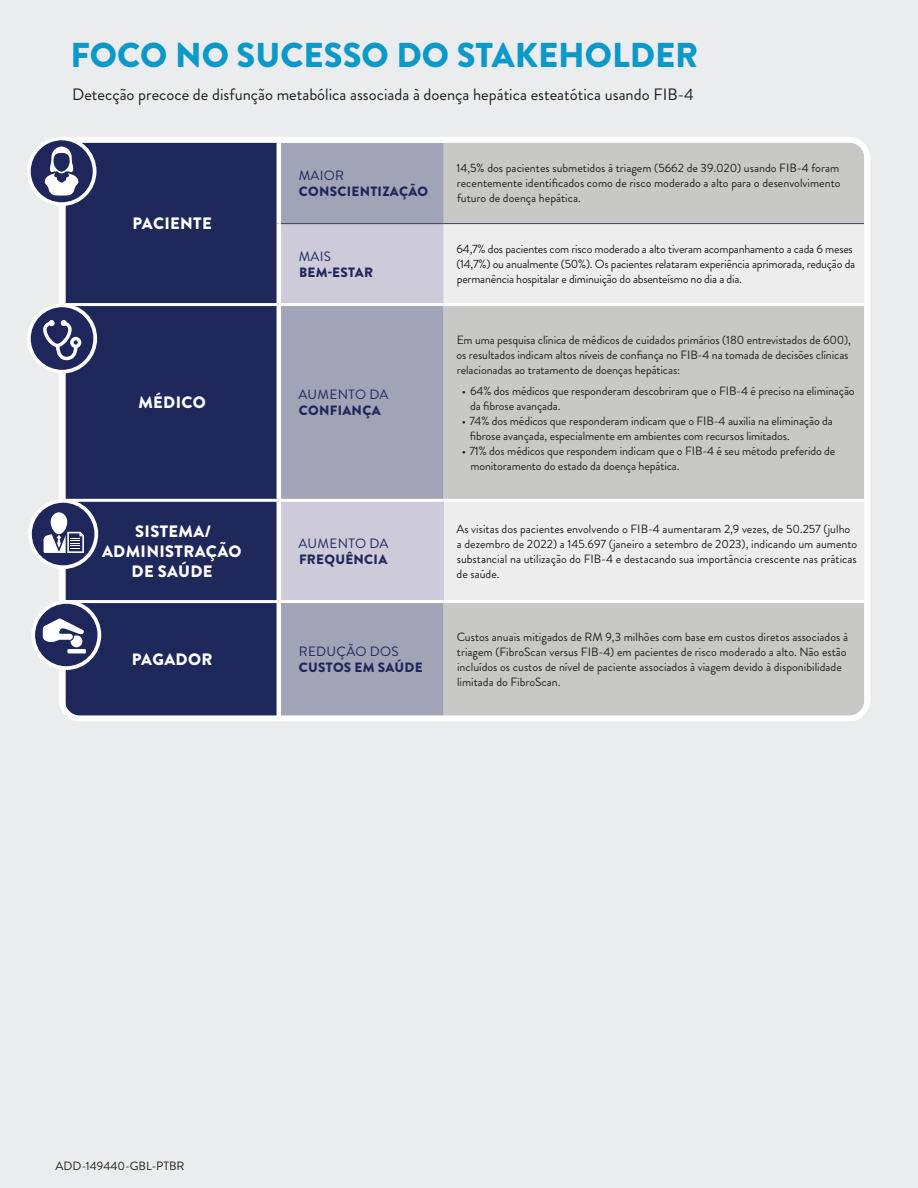
<style>
.page{position:relative;width:918px;height:1188px;background:#ebecee}
.page>*{position:absolute;margin:0;border:0;box-sizing:border-box;transform-origin:0 0}
.t1{font:900 34.5px "Brandon Grotesque";color:#0a99c8}
.t2{font:16.5px "Brandon Grotesque";color:#231f20}
.t3{font:900 16.5px/19.8px "Brandon Grotesque";letter-spacing:.02em;color:#fff;text-align:center}
.t4{font:900 13.5px "Brandon Grotesque";letter-spacing:.02em;color:#1f265b}
.t5{font:13.5px "Brandon Grotesque";letter-spacing:.02em;color:#1f265b}
.t6{font:12px/15px "Brandon Grotesque";letter-spacing:-.01em;color:#231f20}
</style>
<div class="page">
<div style="left:66px;top:144px;width:211px;height:570px;background:#1f285b"></div>
<div style="left:279px;top:143px;width:164px;height:81px;background:#a1a4b6"></div>
<div style="left:443px;top:144px;width:420px;height:570px;background:#c8c8c7"></div>
<div style="left:279px;top:224px;width:164px;height:81px;background:#cdcad9"></div>
<svg style="left:443px;top:224px;width:420px;height:376px;fill:#c8c8c7"></svg>
<div style="left:281px;top:306px;width:162px;height:408px;background:#a1a4b6"></div>
<div style="left:279px;top:500px;width:164px;height:102px;background:#cdcad9"></div>
<hr style="left:277px;top:143px;width:4px;height:81px;background:#fff">
<hr style="left:277px;top:224px;width:4px;height:79px;background:#fff">
<hr style="left:277px;top:306px;width:4px;height:193px;background:#fff">
<hr style="left:277px;top:502px;width:4px;height:98px;background:#fff">
<hr style="left:277px;top:603px;width:4px;height:113px;background:#fff">
<hr style="left:279px;top:303px;width:164px;height:3px;background:#fff">
<hr style="left:443px;top:303px;width:421px;height:3px;background:#fff">
<hr style="left:443px;top:499px;width:421px;height:3px;background:#fff">
<hr style="left:443px;top:600px;width:421px;height:3px;background:#fff">
<hr style="left:279px;top:499px;width:164px;height:3px;background:#fff">
<hr style="left:279px;top:600px;width:164px;height:3px;background:#fff">
<hr style="left:66px;top:303px;width:213px;height:3px;background:#fff">
<hr style="left:66px;top:499px;width:213px;height:3px;background:#fff">
<hr style="left:66px;top:600px;width:213px;height:3px;background:#fff">
<hr style="left:281px;top:223px;width:162px;height:1px;background:#42505f">
<hr style="left:443px;top:223px;width:421px;height:1px;background:#42505f">
<div style="left:59px;top:137px;width:811px;height:584px;border:6px solid #fff;border-radius:18px"></div>
<svg style="left:29px;top:138px;width:66px;height:66px;background:#3e4471"></svg>
<div style="left:27px;top:137px;width:69px;height:69px;border:4px solid #fff;border-radius:50%"></div>
<svg style="left:45px;top:147px;width:33px;height:49px;background:#868aa7"></svg>
<svg style="left:29px;top:305px;width:66px;height:67px;background:#3c4370"></svg>
<div style="left:27px;top:303px;width:70px;height:71px;border:4px solid #fff;border-radius:50%"></div>
<svg style="left:43px;top:320px;width:38px;height:40px;background:#61668b"></svg>
<svg style="left:30px;top:501px;width:66px;height:66px;background:#3b4170"></svg>
<div style="left:28px;top:499px;width:70px;height:70px;border:4px solid #fff;border-radius:50%"></div>
<svg style="left:44px;top:512px;width:40px;height:41px;background:#8488a5"></svg>
<svg style="left:33px;top:602px;width:66px;height:66px;background:#383e6d"></svg>
<div style="left:31px;top:600px;width:70px;height:70px;border:4px solid #fff;border-radius:50%"></div>
<svg style="left:43px;top:618px;width:41px;height:29px"></svg>
<svg style="left:67px;top:649px;width:19px;height:4px"></svg>
<h1 class="t1" style="left:70px;top:31px;width:629px">FOCO NO SUCESSO DO STAKEHOLDER</h1>
<h2 class="t2" style="left:72px;top:83px;width:623px">Detecção precoce de disfunção metabólica associada à doença hepática esteatótica usando FIB-4</h2>
<h2 class="t3" style="left:132px;top:214px;width:81px">PACIENTE</h2>
<p class="t5" style="left:299px;top:166px;width:47px">MAIOR</p>
<p class="t4" style="left:299px;top:182px;width:131px">CONSCIENTIZAÇÃO</p>
<p class="t5" style="left:299px;top:247px;width:34px">MAIS</p>
<p class="t4" style="left:299px;top:263px;width:76px">BEM-ESTAR</p>
<h2 class="t3" style="left:138px;top:393px;width:69px">MÉDICO</h2>
<p class="t5" style="left:298px;top:385px;width:92px">AUMENTO DA</p>
<p class="t4" style="left:299px;top:401px;width:83px">CONFIANÇA</p>
<h2 class="t3" style="left:102px;top:522px;width:141px">SISTEMA/<br>ADMINISTRAÇÃO<br>DE SAÚDE</h2>
<p class="t5" style="left:298px;top:534px;width:92px">AUMENTO DA</p>
<p class="t4" style="left:299px;top:550px;width:90px">FREQUÊNCIA</p>
<h2 class="t3" style="left:132px;top:649px;width:82px">PAGADOR</h2>
<p class="t5" style="left:299px;top:642px;width:102px">REDUÇÃO DOS</p>
<p class="t4" style="left:299px;top:658px;width:125px">CUSTOS EM SAÚDE</p>
<p class="t6" style="left:457px;top:161px;width:386px;text-align:justify">14,5% dos pacientes submetidos à triagem (5662 de 39.020) usando FIB-4 foram recentemente identificados como de risco moderado a alto para o desenvolvimento futuro de doença hepática.</p>
<p class="t6" style="left:456px;top:242px;width:400px">64,7% dos pacientes com risco moderado a alto tiveram acompanhamento a cada 6 meses (14,7%) ou anualmente (50%). Os pacientes relataram experiência aprimorada, redução da permanência hospitalar e diminuição do absenteísmo no dia a dia.</p>
<p class="t6" style="left:457px;top:332px;width:396px">Em uma pesquisa clínica de médicos de cuidados primários (180 entrevistados de 600), os resultados indicam altos níveis de confiança no FIB-4 na tomada de decisões clínicas relacionadas ao tratamento de doenças hepáticas:</p>
<p class="t6" style="left:470px;top:383px;width:386px;text-indent:-8px">• 64% dos médicos que responderam descobriram que o FIB-4 é preciso na eliminação da fibrose avançada.</p>
<p class="t6" style="left:470px;top:413px;width:365px;text-indent:-8px">• 74% dos médicos que responderam indicam que o FIB-4 auxilia na eliminação da fibrose avançada, especialmente em ambientes com recursos limitados.</p>
<p class="t6" style="left:470px;top:443px;width:367px;text-indent:-8px">• 71% dos médicos que respondem indicam que o FIB-4 é seu método preferido de monitoramento do estado da doença hepática.</p>
<p class="t6" style="left:456px;top:521px;width:403px">As visitas dos pacientes envolvendo o FIB-4 aumentaram 2,9 vezes, de 50.257 (julho a dezembro de 2022) a 145.697 (janeiro a setembro de 2023), indicando um aumento substancial na utilização do FIB-4 e destacando sua importância crescente nas práticas de saúde.</p>
<p class="t6" style="left:457px;top:629px;width:393px">Custos anuais mitigados de RM 9,3 milhões com base em custos diretos associados à triagem (FibroScan versus FIB-4) em pacientes de risco moderado a alto. Não estão incluídos os custos de nível de paciente associados à viagem devido à disponibilidade limitada do FibroScan.</p>
<p class="t6" style="left:56px;top:1158px;width:130px">ADD-149440-GBL-PTBR</p>
</div>
